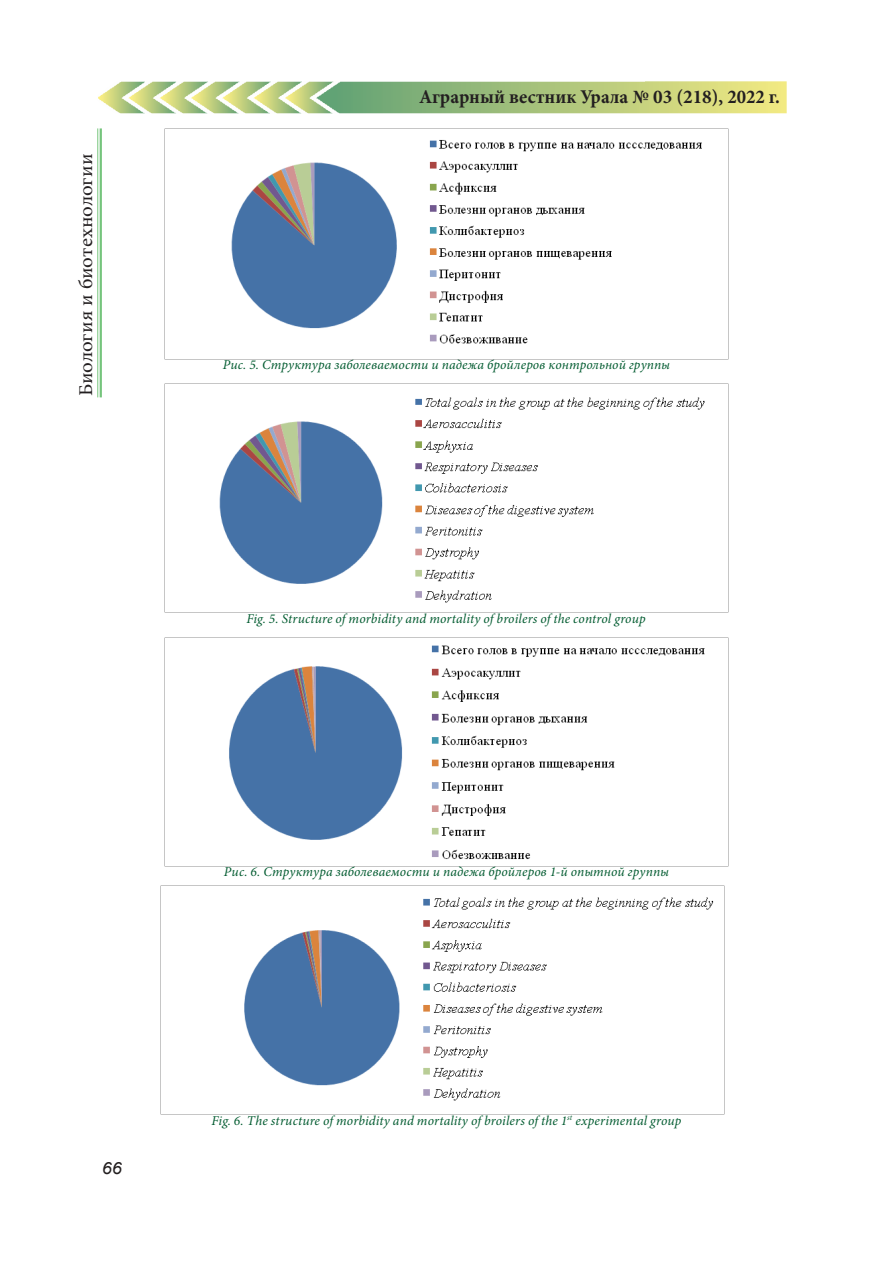
<style>
.page{position:relative;width:893px;height:1263px;background:#fff}
.page>*{position:absolute;margin:0;border:0;box-sizing:border-box;transform-origin:0 0}
.t1{font:700 19.5px "Minion Pro";color:#231f20;scale:.96 1}
.t2{font:19.5px "Minion Pro";letter-spacing:-.01em;color:#231f20;scale:1.08 1}
.t3{font:italic 16.8px "Arial";color:#231f20;scale:1.08 1}
.t4{font:italic 13.5px "Minion Pro";letter-spacing:.01em;color:#025b30}
</style>
<div class="page">
<hr style="left:100px;top:128px;width:2px;height:269px;background:#40ae49">
<hr style="left:97px;top:128px;width:1px;height:269px;background:#40ae49">
<img style="left:98px;top:81px;width:689px;height:32px">
<img style="left:165px;top:128px;width:564px;height:231px">
<img style="left:165px;top:383px;width:564px;height:230px">
<img style="left:164px;top:637px;width:564px;height:229px">
<img style="left:160px;top:885px;width:564px;height:230px">
<h1 class="t2" style="left:73px;top:396px;width:226px;rotate:-90deg">Биология и биотехнологии</h1>
<h1 class="t1" style="left:419px;top:83px;width:377px">Аграрный вестник Урала № 03 (218), 2022 г.</h1>
<p class="t4" style="left:223px;top:355px;width:449px">Рис. 5. Структура заболеваемости и падежа бройлеров контрольной группы</p>
<p class="t4" style="left:246px;top:609px;width:401px">Fig. 5. Structure of morbidity and mortality of broilers of the control group</p>
<p class="t4" style="left:224px;top:863px;width:446px">Рис. 6. Структура заболеваемости и падежа бройлеров 1-й опытной группы</p>
<p class="t3" style="left:102px;top:1157px;width:20px">66</p>
<p class="t4" style="left:212px;top:1111px;width:471px">Fig. 6. The structure of morbidity and mortality of broilers of the 1<sup>st</sup> experimental group</p>
</div>
